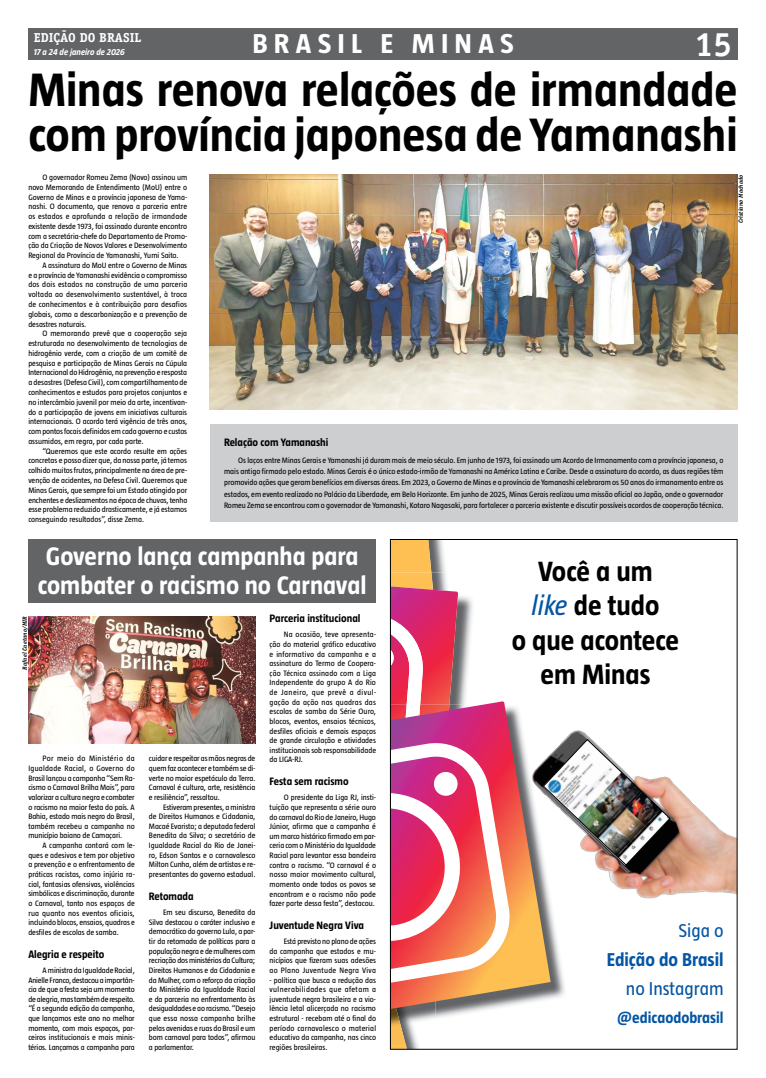
<style>
.page{position:relative;width:766px;height:1078px;background:#fff}
.page>*{position:absolute;margin:0;border:0;box-sizing:border-box;transform-origin:0 0}
.t1{font:700 48px/45px "Taz";color:#000}
.t2{font:700 34px "Officina Sans Std";color:#fff}
.t3{font:700 28.6px/34.3px "Taz";color:#000;text-align:center}
.t4{font:700 28px "Taz";color:#fff;scale:1.04 1}
.t5{font:700 26px/29px "Taz";color:#fff;text-align:center}
.t6{font:19.1px "Taz";color:#0455a3}
.t7{font:700 19.1px "Taz";color:#0455a3}
.t8{font:700 16px "Taz";color:#0455a3}
.t9{font:700 13px "Officina Serif Std";color:#fff}
.t10{font:700 11px "Taz";color:#000}
.t11{font:italic 700 9px "Taz";color:#fff}
.t12{font:8px/9.6px "Taz";color:#000;text-align:justify}
.t13{font:italic 700 6px "Officina Serif Std";letter-spacing:.01em;color:#000}
.s1{font-weight:400;font-style:italic;color:#0455a3}
</style>
<div class="page">
<div style="left:28px;top:28px;width:709px;height:32px;background:#636466"></div>
<img style="left:407px;top:1044px;width:12px;height:3px">
<svg style="left:392px;top:1044px;width:15px;height:3px"></svg>
<img style="left:435px;top:925px;width:130px;height:93px">
<img style="left:406px;top:1008px;width:29px;height:36px">
<img style="left:392px;top:1008px;width:14px;height:36px">
<svg style="left:392px;top:707px;width:158px;height:301px;background:#cf9f73"></svg>
<svg style="left:392px;top:541px;width:121px;height:453px"></svg>
<img style="left:518px;top:718px;width:217px;height:207px">
<img style="left:542px;top:738px;width:129px;height:128px">
<img style="left:210px;top:174px;width:527px;height:235px">
<div style="left:210px;top:424px;width:527px;height:98px;background:#cccecf"></div>
<div style="left:28px;top:539px;width:348px;height:63px;background:#636466"></div>
<img style="left:28px;top:616px;width:227px;height:127px">
<h3 class="t9" style="left:34px;top:30px;width:109px">EDIÇÃO DO BRASIL</h3>
<p class="t11" style="left:34px;top:47px;width:93px">17 a 24 de janeiro de 2026</p>
<h1 class="t1" style="left:28px;top:67px;width:710px">Minas renova relações de irmandade com província japonesa de Yamanashi</h1>
<h3 class="t4" style="left:252px;top:29px;width:251px">BRASIL E MINAS</h3>
<h2 class="t2" style="left:694px;top:23px;width:39px">15</h2>
<p class="t12" style="left:28px;top:172px;width:160px;text-indent:14px">O governador Romeu Zema (Novo) assinou um novo Memorando de Entendimento (MoU) entre o Governo de Minas e a província japonesa de Yama&shy;nashi. O documento, que renova a parceria entre os estados e aprofunda a relação de irmandade existente desde 1973, foi assinado durante encontro com a secretária-chefe do Departamento de Promo&shy;ção da Criação de Novos Valores e Desenvolvimento Regional da Província de Yamanashi, Yumi Saito.</p>
<p class="t12" style="left:28px;top:260px;width:160px;text-indent:14px">A assinatura do MoU entre o Governo de Minas e a província de Yamanashi evidência o compromisso dos dois estados na construção de uma parceria voltada ao desenvolvimento sustentável, à troca de conhecimentos e à contribuição para desafios globais, como a descarbonização e a prevenção de desastres naturais.</p>
<p class="t12" style="left:28px;top:329px;width:160px;text-indent:14px">O memorando prevê que a cooperação seja estruturada no desenvolvimento de tecnologias de hidrogênio verde, com a criação de um comitê de pesquisa e participação de Minas Gerais na Cúpula Internacional do Hidrogênio, na prevenção e resposta a desastres (Defesa Civil), com compartilhamento de conhecimentos e estudos para projetos conjuntos e no intercâmbio juvenil por meio da arte, incentivan&shy;do a participação de jovens em iniciativas culturais internacionais. O acordo terá vigência de três anos, com pontos focais definidos em cada governo e custos assumidos, em regra, por cada parte.</p>
<p class="t12" style="left:28px;top:446px;width:160px;text-indent:14px">“Queremos que este acordo resulte em ações concretas e posso dizer que, da nossa parte, já temos colhido muitos frutos, principalmente na área de pre&shy;venção de acidentes, na Defesa Civil. Queremos que Minas Gerais, que sempre foi um Estado atingido por enchentes e deslizamentos na época de chuvas, tenha esse problema reduzido drasticamente, e já estamos conseguindo resultados”, disse Zema.</p>
<h3 class="t10" style="left:224px;top:436px;width:106px">Relação com Yamanashi</h3>
<p class="t12" style="left:224px;top:454px;width:500px;line-height:11.3px;text-indent:14px">Os laços entre Minas Gerais e Yamanashi já duram mais de meio século. Em junho de 1973, foi assinado um Acordo de Irmanamento com a província japonesa, o mais antigo firmado pelo estado. Minas Gerais é o único estado-irmão de Yamanashi na América Latina e Caribe. Desde a assinatura do acordo, as duas regiões têm promovido ações que geram benefícios em diversas áreas. Em 2023, o Governo de Minas e a província de Yamanashi celebraram os 50 anos do irmanamento entre os estados, em evento realizado no Palácio da Liberdade, em Belo Horizonte. Em junho de 2025, Minas Gerais realizou uma missão oficial ao Japão, onde o governador Romeu Zema se encontrou com o governador de Yamanashi, Kotaro Nagasaki, para fortalecer a parceria existente e discutir possíveis acordos de cooperação técnica.</p>
<h3 class="t5" style="left:38px;top:541px;width:330px">Governo lança campanha para combater o racismo no Carnaval</h3>
<p class="t13" style="left:21px;top:669px;width:55px;rotate:-90deg">Rafael Caetano/MIR</p>
<p class="t12" style="left:28px;top:753px;width:108px;text-indent:14px">Por meio do Ministério da Igualdade Racial, o Governo do Brasil lançou a campanha “Sem Ra&shy;cismo o Carnaval Brilha Mais”, para valorizar a cultura negra e combater o racismo na maior festa do país. A Bahia, estado mais negro do Brasil, também recebeu a campanha no município baiano de Camaçari.</p>
<p class="t12" style="left:28px;top:840px;width:108px;text-indent:14px">A campanha contará com le&shy;ques e adesivos e tem por objetivo a prevenção e o enfrentamento de práticas racistas, como injúria ra&shy;cial, fantasias ofensivas, violências simbólicas e discriminação, durante o Carnaval, tanto nos espaços de rua quanto nos eventos oficiais, incluindo blocos, ensaios, quadras e desfiles de escolas de samba.</p>
<h3 class="t10" style="left:28px;top:947px;width:77px">Alegria e respeito</h3>
<p class="t12" style="left:28px;top:965px;width:108px;text-indent:14px">A ministra da Igualdade Racial, Anielle Franco, destacou a importân&shy;cia de que a festa seja um momento de alegria, mas também de respeito. “É a segunda edição da campanha, que lançamos este ano no melhor momento, com mais espaços, par&shy;ceiros institucionais e mais minis&shy;térios. Lançamos a campanha para</p>
<p class="t12" style="left:149px;top:753px;width:108px">cuidar e respeitar as mãos negras de quem faz acontecer e também se di&shy;verte no maior espetáculo da Terra.<br>Carnaval é cultura, arte, resistência e resiliência”, ressaltou.</p>
<p class="t12" style="left:149px;top:802px;width:108px;text-indent:14px">Estiveram presentes, a ministra de Direitos Humanos e Cidadania, Macaé Evaristo; a deputada federal Benedita da Silva; o secretário de Igualdade Racial do Rio de Janei&shy;ro, Edson Santos e o carnavalesco Milton Cunha, além de artistas e re&shy;presentantes do governo estadual.</p>
<h3 class="t10" style="left:149px;top:890px;width:46px">Retomada</h3>
<p class="t12" style="left:149px;top:907px;width:108px;text-indent:14px">Em seu discurso, Benedita da Silva destacou o caráter inclusivo e democrático do governo Lula, a par&shy;tir da retomada de políticas para a população negra e de mulheres com recriação dos ministérios da Cultura; Direitos Humanos e da Cidadania e da Mulher, com o reforço da criação do Ministério da Igualdade Racial e da parceria no enfrentamento às desigualdades e ao racismo. “Desejo que essa nossa campanha brilhe pelas avenidas e ruas do Brasil e um bom carnaval para todos”, afirmou a parlamentar.</p>
<h3 class="t10" style="left:269px;top:612px;width:92px">Parceria institucional</h3>
<p class="t12" style="left:269px;top:630px;width:108px;text-indent:14px">Na ocasião, teve apresenta&shy;ção do material gráfico educativo e informativo da campanha e a assinatura do Termo de Coopera&shy;ção Técnica assinado com a Liga Independente do grupo A do Rio de Janeiro, que prevê a divul&shy;gação da ação nas quadras das escolas de samba da Série Ouro, blocos, eventos, ensaios técnicos, desfiles oficiais e demais espaços de grande circulação e atividades institucionais sob responsabilidade da LIGA-RJ.</p>
<h3 class="t10" style="left:269px;top:775px;width:80px">Festa sem racismo</h3>
<p class="t12" style="left:269px;top:792px;width:108px;text-indent:14px">O presidente da Liga RJ, insti&shy;tuição que representa a série ouro do carnaval do Rio de Janeiro, Hugo Júnior, afirma que a campanha é um marco histórico firmado em par&shy;ceria com o Ministério da Igualdade Racial para levantar essa bandeira contra o racismo. “O carnaval é o nosso maior movimento cultural, momento onde todos os povos se encontram e o racismo não pode fazer parte dessa festa”, destacou.</p>
<h3 class="t10" style="left:269px;top:919px;width:96px">Juventude Negra Viva</h3>
<p class="t12" style="left:269px;top:936px;width:108px;text-indent:14px">Está previsto no plano de ações da campanha que estados e mu&shy;nicípios que fizeram suas adesões ao Plano Juventude Negra Viva</p>
<p class="t12" style="left:269px;top:974px;width:108px">- política que busca a redução das vulnerabilidades que afetam a juventude negra brasileira e a vio&shy;lência letal alicerçada no racismo estrutural - recebam até o final do período carnavalesco o material educativo da campanha, nas cinco regiões brasileiras.</p>
<h3 class="t3" style="left:511px;top:554px;width:169px">Você a um<br><span class="s1">like</span> de tudo<br>o que acontece em Minas</h3>
<h3 class="t6" style="left:678px;top:919px;width:47px">Siga o</h3>
<h3 class="t7" style="left:606px;top:949px;width:118px">Edição do Brasil</h3>
<h3 class="t6" style="left:625px;top:978px;width:99px">no Instagram</h3>
<h3 class="t8" style="left:616px;top:1008px;width:108px">@edicaodobrasil</h3>
<p class="t13" style="left:737px;top:223px;width:50px;rotate:-90deg">Cristiano Machado</p>
</div>
